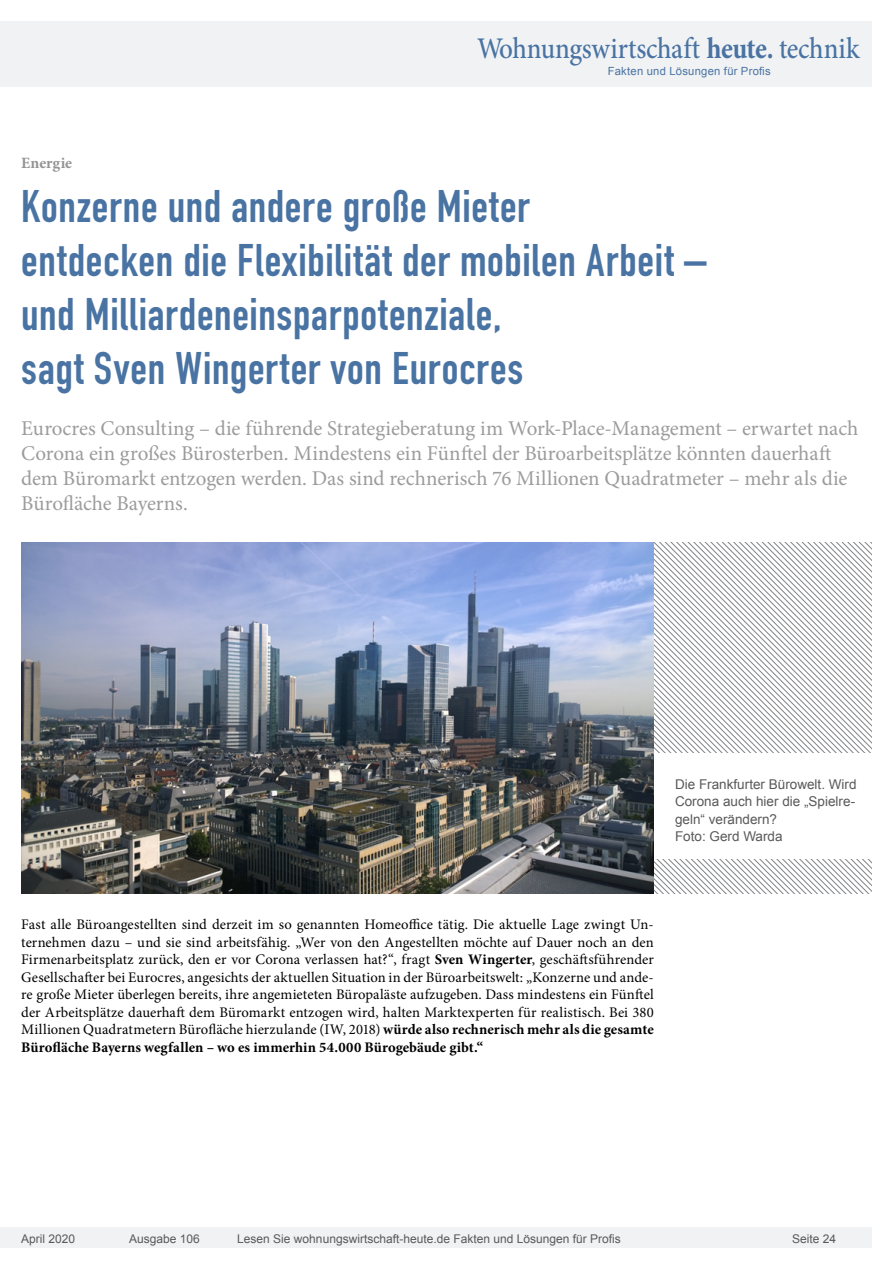
<style>
.page{position:relative;width:893px;height:1263px;background:#fff}
.page>*{position:absolute;margin:0;border:0;box-sizing:border-box;transform-origin:0 0}
.Überschrift_Groß{font:45px/54px "DIN Engschrift";letter-spacing:.015em;color:#4973a3}
.t1{font:500 30px "Minion Pro";letter-spacing:-.01em;color:#4973a3;scale:.9 1}
.Anlesetext{font:21px/25.2px "Minion Pro";letter-spacing:-.005em;color:#9c9c9c}
.Kategorie{font:700 15.75px "Minion Pro";color:#939393}
.Fließtext_erste_Zeil{font:14.7px/17.5px "Minion Pro";letter-spacing:.005em;color:#000;text-align:justify}
.Bildunterschrift{font:13.5px/17.5px "Arial";color:#595959;text-align:justify}
.t2{font:12px "Arial";color:#595959}
.t3{font:11.25px "Arial";letter-spacing:.025em;color:#4973a3}
.s1{font-weight:700}
</style>
<div class="page">
<div style="left:0;top:1227px;width:872px;height:20px;background:#f1f2f3"></div>
<div style="left:0;top:21px;width:872px;height:66px;background:#f1f2f3"></div>
<svg style="left:654px;top:543px;width:218px;height:95px"></svg>
<svg style="left:654px;top:638px;width:218px;height:256px"></svg>
<div style="left:654px;top:753px;width:237px;height:106px;background:#fff"></div>
<img style="left:21px;top:543px;width:633px;height:351px">
<h2 class="t1" style="left:477px;top:28px;width:426px">Wohnungswirtschaft <span class="s1">heute.</span> technik</h2>
<p class="t3" style="left:608px;top:63px;width:165px">Fakten und Lösungen für Profis</p>
<p class="Kategorie" style="left:21px;top:152px;width:52px">Energie</p>
<p class="Überschrift_Groß" style="left:21px;top:180px;width:687px">Konzerne und andere große Mieter<br>entdecken die Flexibilität der mobilen Arbeit – und Milliardeneinsparpotenziale,<br>sagt Sven Wingerter von Eurocres</p>
<p class="Anlesetext" style="left:21px;top:415px;width:839px">Eurocres Consulting – die führende Strategieberatung im Work-Place-Management – erwartet nach Corona ein großes Bürosterben. Mindestens ein Fünftel der Büroarbeitsplätze könnten dauerhaft dem Büromarkt entzogen werden. Das sind rechnerisch 76 Millionen Quadratmeter – mehr als die Bürofläche Bayerns.</p>
<p class="Bildunterschrift" style="left:675px;top:775px;width:183px">Die Frankfurter Bürowelt. Wird Corona auch hier die „Spielre&shy;geln“ verändern?</p>
<p class="Bildunterschrift" style="left:675px;top:828px;width:109px">Foto: Gerd Warda</p>
<p class="Fließtext_erste_Zeil" style="left:21px;top:916px;width:634px">Fast alle Büroangestellten sind derzeit im so genannten Homeoffice tätig. Die aktuelle Lage zwingt Un&shy;ternehmen dazu – und sie sind arbeitsfähig. „Wer von den Angestellten möchte auf Dauer noch an den Firmenarbeitsplatz zurück, den er vor Corona verlassen hat?“, fragt <span class="s1">Sven Wingerter</span>, geschäftsführender Gesellschafter bei Eurocres, angesichts der aktuellen Situation in der Büroarbeitswelt: „Konzerne und ande&shy;re große Mieter überlegen bereits, ihre angemieteten Büropaläste aufzugeben. Dass mindestens ein Fünftel der Arbeitsplätze dauerhaft dem Büromarkt entzogen wird, halten Marktexperten für realistisch. Bei 380<br>Millionen Quadratmetern Bürofläche hierzulande (IW, 2018) <span class="s1">würde also rechnerisch mehr als die gesamte Bürofläche Bayerns wegfallen – wo es immerhin 54.000 Bürogebäude gibt.“</span></p>
<p class="t2" style="left:21px;top:1230px;width:56px">April 2020</p>
<p class="t2" style="left:129px;top:1230px;width:72px">Ausgabe 106</p>
<p class="t2" style="left:237px;top:1230px;width:385px">Lesen Sie wohnungswirtschaft-heute.de Fakten und Lösungen für Profis</p>
<p class="t2" style="left:792px;top:1231px;width:46px">Seite 24</p>
</div>
